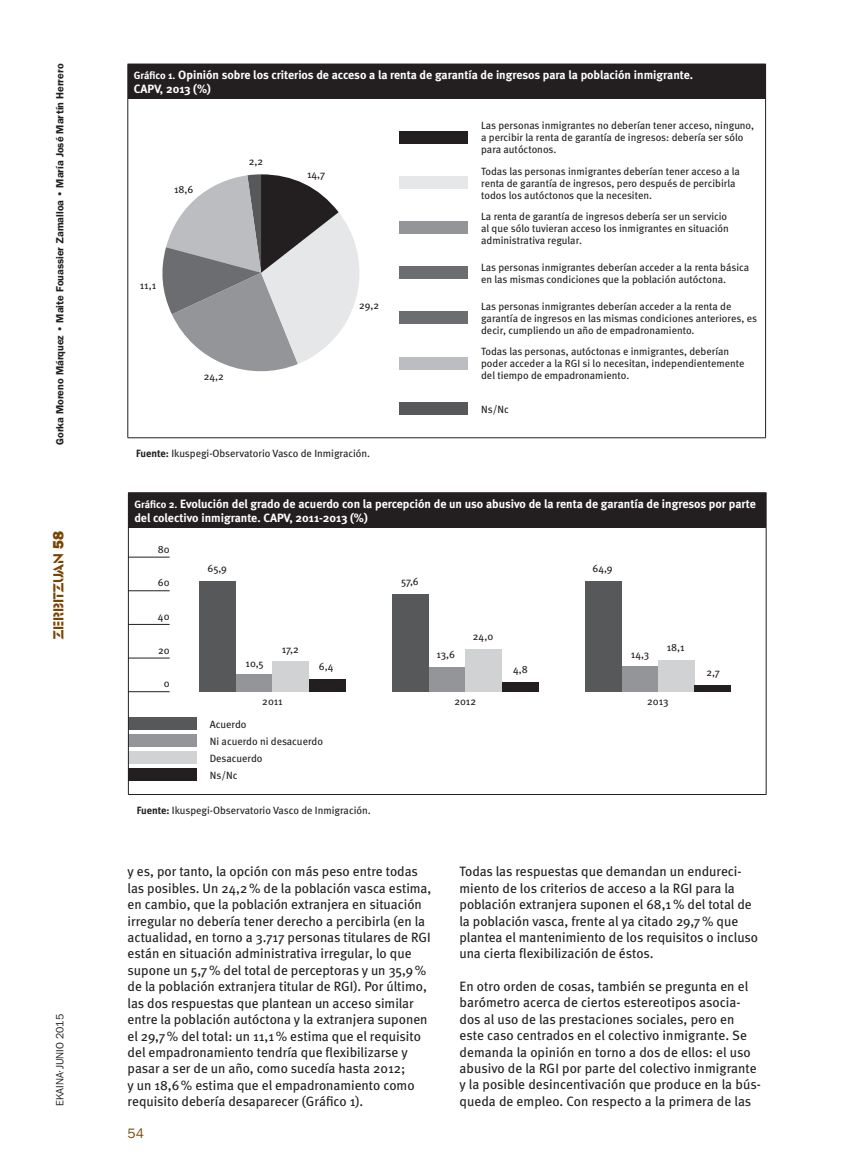
<style>
.page{position:relative;width:851px;height:1170px;background:#fff}
.page>*{position:absolute;margin:0;border:0;box-sizing:border-box;transform-origin:0 0}
.t1{font:15px "Glaser Ste D";color:#794400}
.Texto{font:13.5px/16.4px "Meta";color:#231f20}
.t2{font:13.5px "Franklin Gothic IT Cby BT";color:#794400}
.GrafTIT{font:700 12px/13.5px "Meta";color:#fff}
.GrafTXT{font:10.5px/12px "Meta";color:#231f20}
.GrafFuente{font:10.5px "Meta";color:#231f20}
.t3{font:600 10.5px "Franklin Gothic";color:#231f20}
.t4{font:10.5px "Franklin Gothic IT Cby BT";color:#231f20}
.s1{font-family:"Franklin Gothic";font-weight:800}
.s2{font-size:10.5px}
.s3{font-weight:700}
</style>
<div class="page">
<div style="left:128px;top:64px;width:637px;height:35px;background:#231f20"></div>
<hr style="left:127px;top:64px;width:1px;height:35px;background:#231f20">
<hr style="left:765px;top:64px;width:1px;height:35px;background:#231f20">
<hr style="left:127px;top:99px;width:1px;height:338px;background:#231f20">
<hr style="left:765px;top:99px;width:1px;height:338px;background:#231f20">
<hr style="left:127px;top:437px;width:638px;height:1px;background:#231f20">
<svg style="left:162px;top:174px;width:198px;height:198px"></svg>
<div style="left:400px;top:131px;width:68px;height:12px;background:#231f20"></div>
<div style="left:400px;top:176px;width:68px;height:13px;background:#e6e7e9"></div>
<div style="left:400px;top:221px;width:68px;height:13px;background:#939598"></div>
<div style="left:400px;top:266px;width:68px;height:13px;background:#6c6d70"></div>
<div style="left:400px;top:311px;width:68px;height:13px;background:#6c6d70"></div>
<div style="left:400px;top:357px;width:68px;height:12px;background:#bcbdc0"></div>
<div style="left:400px;top:402px;width:68px;height:12px;background:#57585a"></div>
<hr style="left:128px;top:557px;width:42px;height:1px;background:#231f20">
<hr style="left:128px;top:590px;width:42px;height:1px;background:#231f20">
<hr style="left:128px;top:624px;width:42px;height:1px;background:#231f20">
<hr style="left:128px;top:657px;width:42px;height:1px;background:#231f20">
<hr style="left:128px;top:691px;width:42px;height:1px;background:#231f20">
<div style="left:128px;top:717px;width:68px;height:13px;background:#57585a"></div>
<div style="left:128px;top:734px;width:68px;height:12px;background:#939598"></div>
<div style="left:128px;top:751px;width:68px;height:12px;background:#d1d2d4"></div>
<div style="left:128px;top:768px;width:68px;height:12px;background:#231f20"></div>
<div style="left:236px;top:674px;width:36px;height:17px;background:#939598"></div>
<div style="left:199px;top:581px;width:37px;height:110px;background:#57585a"></div>
<div style="left:272px;top:661px;width:37px;height:30px;background:#d1d2d4"></div>
<div style="left:309px;top:679px;width:36px;height:12px;background:#231f20"></div>
<div style="left:428px;top:667px;width:37px;height:24px;background:#939598"></div>
<div style="left:392px;top:594px;width:36px;height:97px;background:#57585a"></div>
<div style="left:465px;top:649px;width:36px;height:42px;background:#d1d2d4"></div>
<div style="left:501px;top:682px;width:37px;height:9px;background:#231f20"></div>
<div style="left:621px;top:666px;width:36px;height:25px;background:#939598"></div>
<div style="left:584px;top:581px;width:37px;height:110px;background:#57585a"></div>
<div style="left:657px;top:660px;width:37px;height:31px;background:#d1d2d4"></div>
<div style="left:694px;top:685px;width:36px;height:6px;background:#231f20"></div>
<div style="left:128px;top:492px;width:638px;height:35px;background:#231f20"></div>
<hr style="left:128px;top:527px;width:1px;height:267px;background:#231f20">
<hr style="left:765px;top:527px;width:1px;height:267px;background:#231f20">
<hr style="left:128px;top:794px;width:638px;height:1px;background:#231f20">
<p class="t3" style="left:54px;top:445px;width:383px;rotate:-90deg">Gorka Moreno Márquez • Maite Fouassier Zamalloa • María José Martín Herrero</p>
<p class="t1" style="left:50px;top:639px;width:110px;rotate:-90deg">ZERBITZUAN <span class="s1">58</span></p>
<p class="t4" style="left:53px;top:1105px;width:93px;rotate:-90deg">EKAINA·JUNIO 2015</p>
<p class="GrafTIT" style="left:134px;top:68px;width:560px"><span class="s2">Gráfico 1.</span> Opinión sobre los criterios de acceso a la renta de garantía de ingresos para la población inmigrante.<br>CAPV, 2013 (%)</p>
<p class="GrafTXT" style="left:174px;top:183px;width:21px">18,6</p>
<p class="GrafTXT" style="left:249px;top:155px;width:16px">2,2</p>
<p class="GrafTXT" style="left:140px;top:279px;width:18px">11,1</p>
<p class="GrafTXT" style="left:204px;top:370px;width:22px">24,2</p>
<p class="GrafTXT" style="left:307px;top:168px;width:19px">14,7</p>
<p class="GrafTXT" style="left:359px;top:299px;width:21px">29,2</p>
<p class="GrafFuente" style="left:136px;top:447px;width:235px"><span class="s3">Fuente:</span> Ikuspegi-Observatorio Vasco de Inmigración.</p>
<p class="GrafTXT" style="left:481px;top:119px;width:274px">Las personas inmigrantes no deberían tener acceso, ninguno, a percibir la renta de garantía de ingresos: debería ser sólo para autóctonos.</p>
<p class="GrafTXT" style="left:481px;top:165px;width:260px">Todas las personas inmigrantes deberían tener acceso a la renta de garantía de ingresos, pero después de percibirla todos los autóctonos que la necesiten.</p>
<p class="GrafTXT" style="left:481px;top:210px;width:249px">La renta de garantía de ingresos debería ser un servicio al que sólo tuvieran acceso los inmigrantes en situación administrativa regular.</p>
<p class="GrafTXT" style="left:481px;top:261px;width:269px">Las personas inmigrantes deberían acceder a la renta básica en las mismas condiciones que la población autóctona.</p>
<p class="GrafTXT" style="left:481px;top:300px;width:277px">Las personas inmigrantes deberían acceder a la renta de garantía de ingresos en las mismas condiciones anteriores, es decir, cumpliendo un año de empadronamiento.</p>
<p class="GrafTXT" style="left:481px;top:345px;width:265px">Todas las personas, autóctonas e inmigrantes, deberían poder acceder a la RGI si lo necesitan, independientemente del tiempo de empadronamiento.</p>
<p class="GrafTXT" style="left:481px;top:402px;width:29px">Ns/Nc</p>
<p class="GrafTIT" style="left:134px;top:497px;width:622px"><span class="s2">Gráfico 2.</span> Evolución del grado de acuerdo con la percepción de un uso abusivo de la renta de garantía de ingresos por parte del colectivo inmigrante. CAPV, 2011-2013 (%)</p>
<p class="GrafTXT" style="left:158px;top:543px;width:13px">80</p>
<p class="GrafTXT" style="left:158px;top:576px;width:13px">60</p>
<p class="GrafTXT" style="left:158px;top:610px;width:13px">40</p>
<p class="GrafTXT" style="left:158px;top:644px;width:13px">20</p>
<p class="GrafTXT" style="left:164px;top:677px;width:7px">0</p>
<p class="GrafTXT" style="left:207px;top:562px;width:21px">65,9</p>
<p class="GrafTXT" style="left:245px;top:656px;width:20px">10,5</p>
<p class="GrafTXT" style="left:282px;top:643px;width:18px">17,2</p>
<p class="GrafTXT" style="left:319px;top:660px;width:16px">6,4</p>
<p class="GrafTXT" style="left:401px;top:575px;width:19px">57,6</p>
<p class="GrafTXT" style="left:436px;top:648px;width:20px">13,6</p>
<p class="GrafTXT" style="left:473px;top:630px;width:22px">24,0</p>
<p class="GrafTXT" style="left:513px;top:663px;width:16px">4,8</p>
<p class="GrafTXT" style="left:592px;top:562px;width:22px">64,9</p>
<p class="GrafTXT" style="left:630px;top:648px;width:20px">14,3</p>
<p class="GrafTXT" style="left:666px;top:641px;width:19px">18,1</p>
<p class="GrafTXT" style="left:262px;top:695px;width:22px">2011</p>
<p class="GrafTXT" style="left:454px;top:695px;width:23px">2012</p>
<p class="GrafTXT" style="left:647px;top:695px;width:23px">2013</p>
<p class="GrafTXT" style="left:210px;top:718px;width:38px">Acuerdo</p>
<p class="GrafTXT" style="left:210px;top:735px;width:115px">Ni acuerdo ni desacuerdo</p>
<p class="GrafTXT" style="left:210px;top:752px;width:54px">Desacuerdo</p>
<p class="GrafTXT" style="left:210px;top:769px;width:29px">Ns/Nc</p>
<p class="GrafFuente" style="left:137px;top:804px;width:235px"><span class="s3">Fuente:</span> Ikuspegi-Observatorio Vasco de Inmigración.</p>
<p class="GrafTXT" style="left:706px;top:666px;width:15px">2,7</p>
<p class="Texto" style="left:128px;top:863px;width:305px">y es, por tanto, la opción con más peso entre todas las posibles. Un 24,2% de la población vasca estima, en cambio, que la población extranjera en situación irregular no debería tener derecho a percibirla (en la actualidad, en torno a 3.717 personas titulares de RGI están en situación administrativa irregular, lo que supone un 5,7% del total de perceptoras y un 35,9% de la población extranjera titular de RGI). Por último, las dos respuestas que plantean un acceso similar entre la población autóctona y la extranjera suponen el 29,7% del total: un 11,1% estima que el requisito del empadronamiento tendría que flexibilizarse y pasar a ser de un año, como sucedía hasta 2012;<br>y un 18,6% estima que el empadronamiento como requisito debería desaparecer (Gráfico 1).</p>
<p class="Texto" style="left:459px;top:863px;width:300px">Todas las respuestas que demandan un endureci&shy;miento de los criterios de acceso a la RGI para la población extranjera suponen el 68,1% del total de la población vasca, frente al ya citado 29,7% que plantea el mantenimiento de los requisitos o incluso una cierta flexibilización de éstos.</p>
<p class="Texto" style="left:459px;top:977px;width:303px">En otro orden de cosas, también se pregunta en el barómetro acerca de ciertos estereotipos asocia&shy;dos al uso de las prestaciones sociales, pero en este caso centrados en el colectivo inmigrante. Se demanda la opinión en torno a dos de ellos: el uso abusivo de la RGI por parte del colectivo inmigrante y la posible desincentivación que produce en la bús&shy;queda de empleo. Con respecto a la primera de las</p>
<p class="t2" style="left:128px;top:1125px;width:18px">54</p>
</div>
